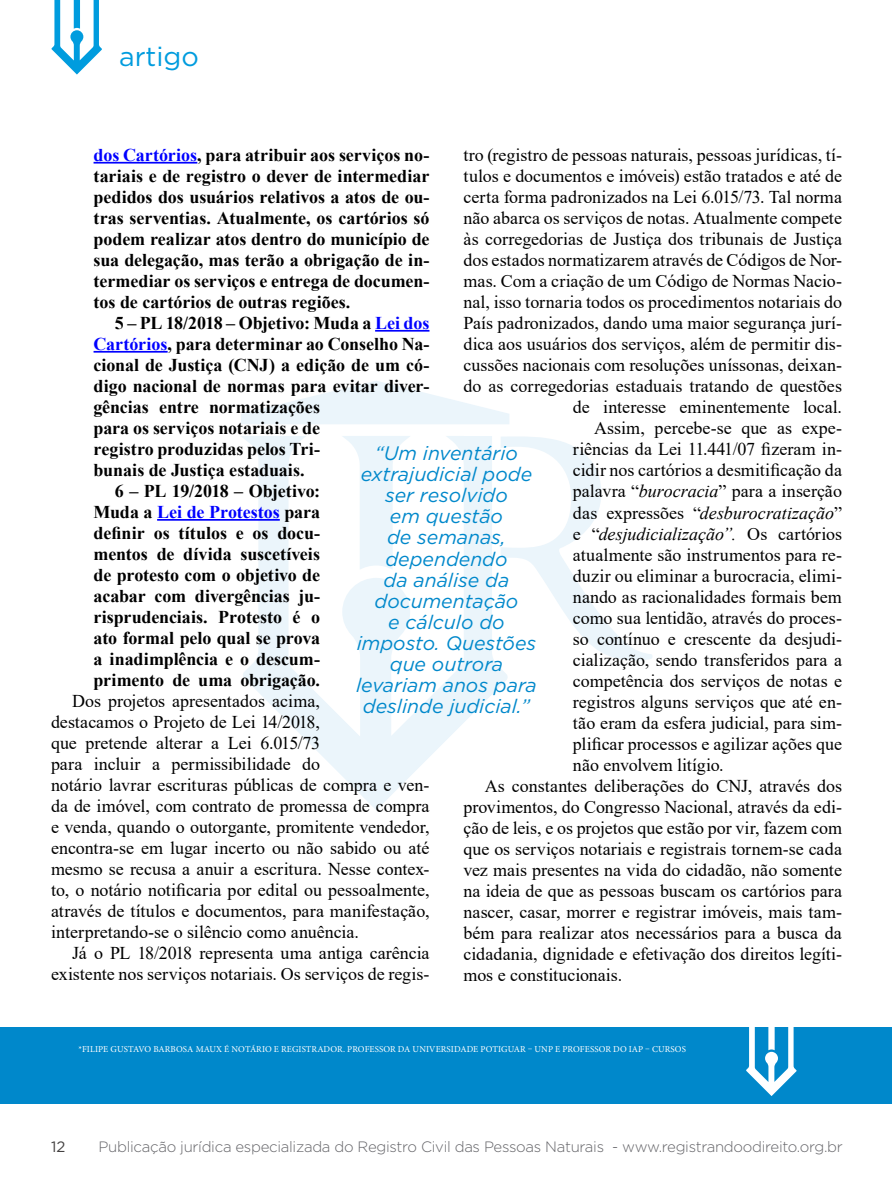
<style>
.page{position:relative;width:893px;height:1191px;background:#fff}
.page>*{position:absolute;margin:0;border:0;box-sizing:border-box;transform-origin:0 0}
.t1{font:27px "Gotham";color:#009cde}
.t2{font:italic 19.5px/21px "Gotham";color:#0088cb;text-align:center}
.t3{font:18px/21px "Times New Roman";color:#000}
.t4{font:700 18px/21px "Times New Roman";letter-spacing:-.005em;color:#000;text-align:justify}
.t5{font:italic 18px "Times New Roman";color:#000}
.t6{font:700 18px "Times New Roman";color:#00f}
.t7{font:300 15px "Gotham";letter-spacing:-.02em;color:#656569}
.t8{font:15px "Gotham";color:#434141}
.t9{font:9px "Minion Pro";letter-spacing:.01em;color:#fff}
.s1{color:#00f}
.s2{color:#000}
.s3{font-style:italic}
.s4{font-style:normal}
</style>
<div class="page">
<svg style="left:241px;top:381px;width:268px;height:43px"></svg>
<svg style="left:241px;top:436px;width:267px;height:374px"></svg>
<svg style="left:342px;top:436px;width:69px;height:134px"></svg>
<svg style="left:501px;top:436px;width:152px;height:224px"></svg>
<hr style="left:94px;top:162px;width:103px;height:2px;background:#00f">
<hr style="left:375px;top:330px;width:54px;height:2px;background:#00f">
<hr style="left:94px;top:351px;width:74px;height:2px;background:#00f">
<hr style="left:157px;top:519px;width:123px;height:2px;background:#00f">
<svg style="left:51px;top:0;width:51px;height:75px"></svg>
<div style="left:0;top:1027px;width:891px;height:77px;background:#0088cb"></div>
<svg style="left:746px;top:1027px;width:51px;height:69px"></svg>
<h1 class="t1" style="left:119px;top:39px;width:81px">artigo</h1>
<p class="t4" style="left:94px;top:144px;width:337px"><span class="s1">dos Cartórios</span>, para atribuir aos serviços no&shy;tariais e de registro o dever de intermediar pedidos dos usuários relativos a atos de ou&shy;tras serventias. Atualmente, os cartórios só podem realizar atos dentro do município de sua delegação, mas terão a obrigação de in&shy;termediar os serviços e entrega de documen&shy;tos de cartórios de outras regiões.</p>
<p class="t4" style="left:115px;top:312px;width:316px">5 – PL 18/2018 – Objetivo: Muda a <span class="s1">Lei dos</span></p>
<p class="t4" style="left:94px;top:333px;width:337px"><span class="s1">Cartórios</span>, para determinar ao Conselho Na-</p>
<p class="t4" style="left:94px;top:354px;width:337px">cional de Justiça (CNJ) a edição de um có-</p>
<p class="t4" style="left:94px;top:375px;width:337px">digo nacional de normas para evitar diver-</p>
<p class="t4" style="left:94px;top:396px;width:228px">gências entre normatizações</p>
<p class="t4" style="left:94px;top:417px;width:228px">para os serviços notariais e de</p>
<p class="t4" style="left:94px;top:438px;width:228px">registro produzidas pelos Tri-</p>
<p class="t4" style="left:94px;top:459px;width:213px">bunais de Justiça estaduais.</p>
<p class="t4" style="left:115px;top:480px;width:207px">6 – PL 19/2018 – Objetivo:</p>
<p class="t6" style="left:94px;top:499px;width:228px"><span class="s2">Muda a</span> Lei de Protestos <span class="s2">para</span></p>
<p class="t4" style="left:94px;top:522px;width:228px">definir os títulos e os docu-</p>
<p class="t4" style="left:94px;top:543px;width:228px">mentos de dívida suscetíveis</p>
<p class="t4" style="left:94px;top:564px;width:228px">de protesto com o objetivo de</p>
<p class="t4" style="left:94px;top:585px;width:228px">acabar com divergências ju-</p>
<p class="t4" style="left:94px;top:606px;width:228px">risprudenciais. Protesto é o</p>
<p class="t4" style="left:94px;top:627px;width:228px">ato formal pelo qual se prova</p>
<p class="t4" style="left:94px;top:648px;width:228px">a inadimplência e o descum-</p>
<p class="t4" style="left:94px;top:669px;width:228px">primento de uma obrigação.</p>
<p class="t3" style="left:51px;top:690px;width:380px;text-indent:21px">Dos projetos apresentados acima,<br>destacamos o Projeto de Lei 14/2018,<br>que pretende alterar a Lei 6.015/73<br>para incluir a permissibilidade do<br>notário lavrar escrituras públicas de compra e ven&shy;da de imóvel, com contrato de promessa de compra e venda, quando o outorgante, promitente vendedor, encontra-se em lugar incerto ou não sabido ou até mesmo se recusa a anuir a escritura. Nesse contex&shy;to, o notário notificaria por edital ou pessoalmente, através de títulos e documentos, para manifestação, interpretando-se o silêncio como anuência.</p>
<p class="t3" style="left:51px;top:942px;width:380px;text-align:right">Já o PL 18/2018 representa uma antiga carência existente nos serviços notariais. Os serviços de regis-</p>
<p class="t3" style="left:463px;top:144px;width:380px">tro (registro de pessoas naturais, pessoas jurídicas, tí-</p>
<p class="t3" style="left:463px;top:165px;width:380px">tulos e documentos e imóveis) estão tratados e até de</p>
<p class="t3" style="left:463px;top:186px;width:380px">certa forma padronizados na Lei 6.015/73. Tal norma</p>
<p class="t3" style="left:463px;top:207px;width:380px">não abarca os serviços de notas. Atualmente compete</p>
<p class="t3" style="left:463px;top:228px;width:380px">às corregedorias de Justiça dos tribunais de Justiça</p>
<p class="t3" style="left:463px;top:249px;width:380px">dos estados normatizarem através de Códigos de Nor-</p>
<p class="t3" style="left:463px;top:270px;width:380px">mas. Com a criação de um Código de Normas Nacio-</p>
<p class="t3" style="left:463px;top:291px;width:380px">nal, isso tornaria todos os procedimentos notariais do</p>
<p class="t3" style="left:463px;top:312px;width:380px">País padronizados, dando uma maior segurança jurí-</p>
<p class="t3" style="left:463px;top:333px;width:380px">dica aos usuários dos serviços, além de permitir dis-</p>
<p class="t3" style="left:463px;top:354px;width:380px">cussões nacionais com resoluções uníssonas, deixan-</p>
<p class="t3" style="left:463px;top:375px;width:380px">do as corregedorias estaduais tratando de questões</p>
<p class="t3" style="left:573px;top:396px;width:270px">de interesse eminentemente local.</p>
<p class="t3" style="left:594px;top:417px;width:249px">Assim, percebe-se que as expe-</p>
<p class="t3" style="left:573px;top:438px;width:271px">riências da Lei 11.441/07 fizeram in-</p>
<p class="t3" style="left:573px;top:459px;width:271px">cidir nos cartórios a desmitificação da</p>
<p class="t3" style="left:573px;top:480px;width:271px">palavra “<span class="s3">burocracia</span>” para a inserção</p>
<p class="t5" style="left:573px;top:500px;width:271px"><span class="s4">das expressões “</span>desburocratização<span class="s4">”</span></p>
<p class="t5" style="left:573px;top:521px;width:271px"><span class="s4">e “</span>desjudicialização”. <span class="s4">Os cartórios</span></p>
<p class="t3" style="left:573px;top:543px;width:271px">atualmente são instrumentos para re-</p>
<p class="t3" style="left:573px;top:564px;width:271px">duzir ou eliminar a burocracia, elimi-</p>
<p class="t3" style="left:573px;top:585px;width:270px">nando as racionalidades formais bem</p>
<p class="t3" style="left:573px;top:606px;width:271px">como sua lentidão, através do proces-</p>
<p class="t3" style="left:573px;top:627px;width:271px">so contínuo e crescente da desjudi-</p>
<p class="t3" style="left:573px;top:648px;width:271px">cialização, sendo transferidos para a</p>
<p class="t3" style="left:573px;top:669px;width:270px">competência dos serviços de notas e</p>
<p class="t3" style="left:573px;top:690px;width:271px">registros alguns serviços que até en-</p>
<p class="t3" style="left:573px;top:711px;width:271px">tão eram da esfera judicial, para sim-</p>
<p class="t3" style="left:573px;top:732px;width:271px">plificar processos e agilizar ações que</p>
<p class="t3" style="left:573px;top:753px;width:152px">não envolvem litígio.</p>
<p class="t3" style="left:485px;top:774px;width:359px">As constantes deliberações do CNJ, através dos</p>
<p class="t3" style="left:463px;top:795px;width:380px">provimentos, do Congresso Nacional, através da edi-</p>
<p class="t3" style="left:463px;top:816px;width:380px">ção de leis, e os projetos que estão por vir, fazem com</p>
<p class="t3" style="left:463px;top:837px;width:380px">que os serviços notariais e registrais tornem-se cada</p>
<p class="t3" style="left:463px;top:858px;width:380px">vez mais presentes na vida do cidadão, não somente</p>
<p class="t3" style="left:463px;top:879px;width:380px">na ideia de que as pessoas buscam os cartórios para</p>
<p class="t3" style="left:463px;top:900px;width:380px">nascer, casar, morrer e registrar imóveis, mais tam-</p>
<p class="t3" style="left:463px;top:921px;width:380px">bém para realizar atos necessários para a busca da</p>
<p class="t3" style="left:463px;top:942px;width:380px">cidadania, dignidade e efetivação dos direitos legíti-</p>
<p class="t3" style="left:463px;top:963px;width:160px">mos e constitucionais.</p>
<p class="t2" style="left:356px;top:442px;width:182px">“Um inventário extrajudicial pode ser resolvido<br>em questão<br>de semanas, dependendo<br>da análise da documentação<br>e cálculo do imposto. Questões que outrora levariam anos para deslinde judicial.”</p>
<p class="t9" style="left:78px;top:1042px;width:609px">*FILIPE GUSTAVO BARBOSA MAUX É NOTÁRIO E REGISTRADOR. PROFESSOR DA UNIVERSIDADE POTIGUAR – UNP E PROFESSOR DO IAP – CURSOS</p>
<p class="t8" style="left:51px;top:1137px;width:16px">12</p>
<p class="t7" style="left:98px;top:1137px;width:746px">Publicação jurídica especializada do Registro Civil das Pessoas Naturais - www.registrandoodireito.org.br</p>
</div>
